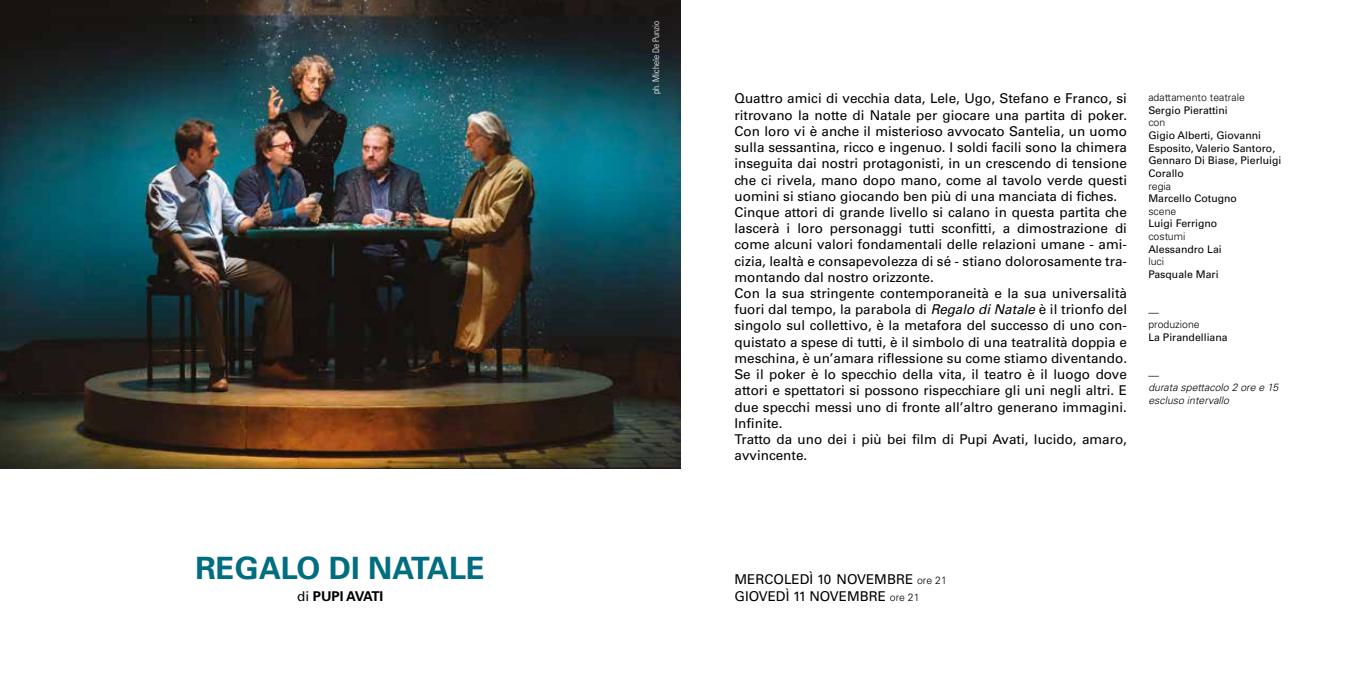
<style>
.page{position:relative;width:1361px;height:681px;background:#fff}
.page>*{position:absolute;margin:0;border:0;box-sizing:border-box;transform-origin:0 0}
.t1{font:700 30.75px "Univers";color:#006e80}
.t2{font:13.5px/16.2px "Univers LT Std";color:#000}
.t3{font:700 13.5px "Univers";color:#000}
.t4{font:10.5px/12.6px "Univers LT Std";color:#000}
.t5{font:300 10.5px/12.6px "Univers LT Std";color:#000}
.t6{font:italic 300 10.5px/12.6px "Univers LT Std";color:#000}
.t7{font:300 condensed 9px "Univers";color:#fff}
.s1{font-weight:400}
.s2{font-style:italic}
.s3{font-weight:300;font-size:10.5px}
</style>
<div class="page">
<img style="left:0;top:0;width:680px;height:468px">
<h1 class="t1" style="left:195px;top:547px;width:291px">REGALO DI NATALE</h1>
<p class="t3" style="left:297px;top:587px;width:88px"><span class="s1">di</span> PUPI AVATI</p>
<p class="t7" style="left:650px;top:94px;width:74px;rotate:-90deg">ph. Michele De Punzio</p>
<p class="t7" style="left:650px;top:89px;width:69px;rotate:-90deg">ph. Giampaolo Samà</p>
<p class="t2" style="left:734px;top:91px;width:394px">Quattro amici di vecchia data, Lele, Ugo, Stefano e Franco, si ritrovano la notte di Natale per giocare una partita di poker.<br>Con loro vi è anche il misterioso avvocato Santelia, un uomo sulla sessantina, ricco e ingenuo. I soldi facili sono la chimera inseguita dai nostri protagonisti, in un crescendo di tensione che ci rivela, mano dopo mano, come al tavolo verde questi uomini si stiano giocando ben più di una manciata di fiches.<br>Cinque attori di grande livello si calano in questa partita che lascerà i loro personaggi tutti sconfitti, a dimostrazione di come alcuni valori fondamentali delle relazioni umane - ami&shy;cizia, lealtà e consapevolezza di sé - stiano dolorosamente tra&shy;montando dal nostro orizzonte.<br>Con la sua stringente contemporaneità e la sua universalità fuori dal tempo, la parabola di <span class="s2">Regalo di Natale</span> è il trionfo del singolo sul collettivo, è la metafora del successo di uno con&shy;quistato a spese di tutti, è il simbolo di una teatralità doppia e meschina, è un’amara riflessione su come stiamo diventando.<br>Se il poker è lo specchio della vita, il teatro è il luogo dove attori e spettatori si possono rispecchiare gli uni negli altri. E due specchi messi uno di fronte all’altro generano immagini.<br>Infinite.<br>Tratto da uno dei i più bei film di Pupi Avati, lucido, amaro, avvincente.</p>
<p class="t5" style="left:1148px;top:91px;width:98px">adattamento teatrale</p>
<p class="t4" style="left:1148px;top:104px;width:81px">Sergio Pierattini</p>
<p class="t5" style="left:1148px;top:116px;width:18px">con</p>
<p class="t4" style="left:1148px;top:129px;width:135px">Gigio Alberti, Giovanni<br>Esposito, Valerio Santoro,<br>Gennaro Di Biase, Pierluigi<br>Corallo</p>
<p class="t5" style="left:1148px;top:179px;width:24px">regia</p>
<p class="t4" style="left:1148px;top:192px;width:90px">Marcello Cotugno</p>
<p class="t5" style="left:1148px;top:205px;width:30px">scene</p>
<p class="t4" style="left:1148px;top:217px;width:70px">Luigi Ferrigno</p>
<p class="t5" style="left:1148px;top:230px;width:39px">costumi</p>
<p class="t4" style="left:1148px;top:242px;width:75px">Alessandro Lai</p>
<p class="t5" style="left:1148px;top:255px;width:17px">luci</p>
<p class="t4" style="left:1148px;top:268px;width:72px">Pasquale Mari</p>
<p class="t5" style="left:1148px;top:305px;width:53px">— produzione</p>
<p class="t4" style="left:1148px;top:331px;width:81px">La Pirandelliana</p>
<p class="t5" style="left:1148px;top:368px;width:12px">—</p>
<p class="t6" style="left:1148px;top:381px;width:132px">durata spettacolo 2 ore e 15 escluso intervallo</p>
<p class="t2" style="left:734px;top:571px;width:214px">MERCOLEDÌ 10 NOVEMBRE <span class="s3">ore 21<br></span>GIOVEDÌ 11 NOVEMBRE <span class="s3">ore 21</span></p>
</div>
